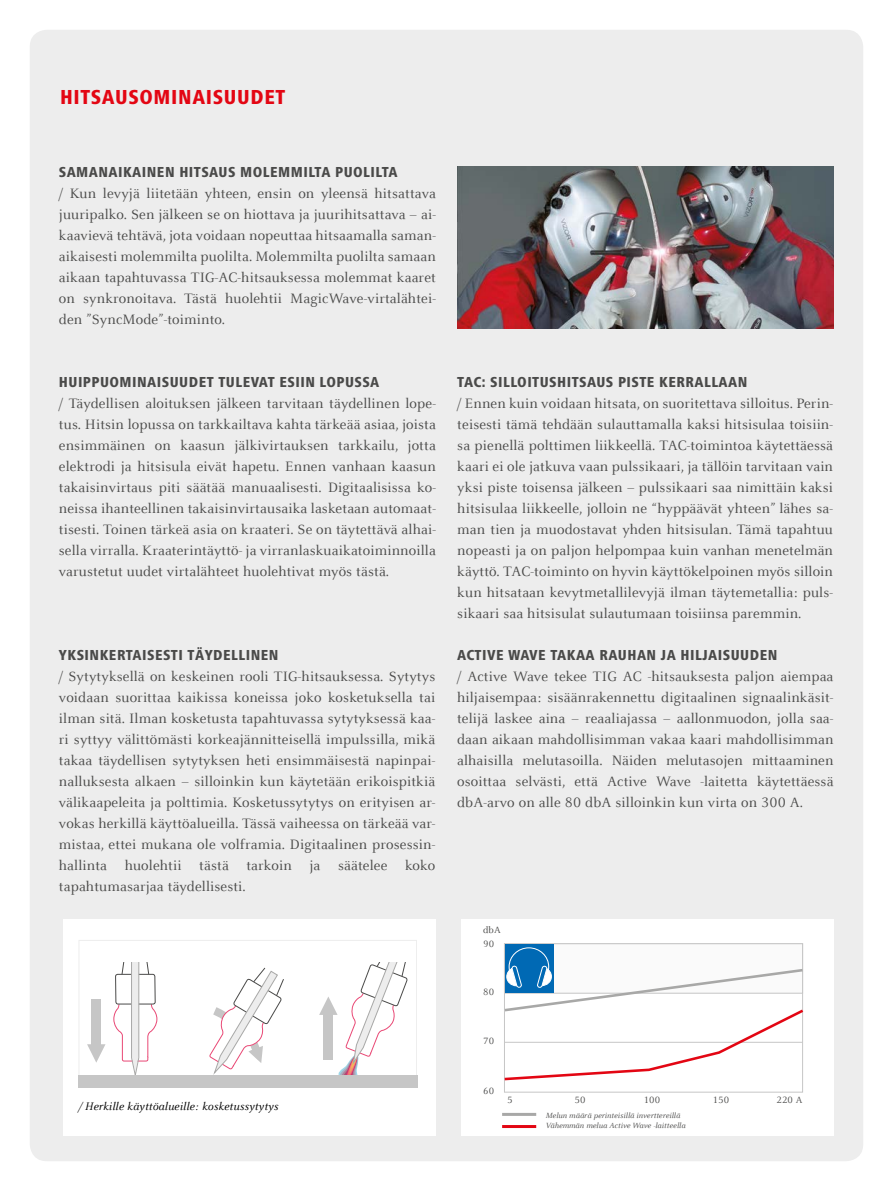
<style>
.page{position:relative;width:893px;height:1191px;background:#fff}
.page>*{position:absolute;margin:0;border:0;box-sizing:border-box;transform-origin:0 0}
._14_18_LW30_Frut_hea{font:800 condensed 21px "Frutiger Next LTW1 G";letter-spacing:.03em;color:#e30613}
._10_14_LW10_Celeste{font:15px/21px "Celeste Offc Pro";letter-spacing:.01em;color:#4a4a49;text-align:justify}
._10_14_LW30_Frut_hea{font:800 condensed 15px "Frutiger Next LTW1 G";letter-spacing:.03em;color:#4a4a49}
._8_10_LW10_Celeste_i{font:italic 12px "Celeste Offc Pro";letter-spacing:.01em;color:#000}
._6_5_9_5_LW10_Celest{font:10.05px "Celeste Offc Pro";letter-spacing:.01em;color:#4a4a49}
._8_10_LW10_Celeste_i-2{font:italic 8.25px "Celeste Offc Pro";letter-spacing:.01em;color:#4a4a49}
</style>
<div class="page">
<div style="left:30px;top:30px;width:833px;height:1131px;background:#ededed;border-radius:17px"></div>
<img style="left:457px;top:167px;width:376px;height:162px">
<div style="left:63px;top:919px;width:373px;height:217px;background:#fff"></div>
<div style="left:79px;top:940px;width:338px;height:146px;border:1px solid #ededed"></div>
<svg style="left:113px;top:962px;width:45px;height:113px"></svg>
<div style="left:78px;top:1075px;width:339px;height:12px;background:#c6c6c6"></div>
<div style="left:91px;top:999px;width:10px;height:46px;background:#c6c6c6"></div>
<svg style="left:87px;top:1044px;width:18px;height:18px"></svg>
<svg style="left:319px;top:962px;width:89px;height:113px"></svg>
<svg style="left:209px;top:967px;width:75px;height:106px"></svg>
<div style="left:461px;top:919px;width:372px;height:217px;background:#fff"></div>
<div style="left:504px;top:943px;width:299px;height:149px;background:#fff;border:1px solid #c6c6c6"></div>
<div style="left:504px;top:943px;width:299px;height:50px;background:#fafafa;border:1px solid #c6c6c6"></div>
<div style="left:505px;top:944px;width:48px;height:49px;background:#0069b4"></div>
<svg style="left:504px;top:947px;width:300px;height:134px"></svg>
<hr style="left:502px;top:1112px;width:34px;height:3px;background:#a8a8a7">
<hr style="left:502px;top:1125px;width:34px;height:3px;background:#e30613">
<p class="_14_18_LW30_Frut_hea" style="left:60px;top:85px;width:227px">HITSAUSOMINAISUUDET</p>
<p class="_10_14_LW30_Frut_hea" style="left:59px;top:163px;width:340px">SAMANAIKAINEN HITSAUS MOLEMMILTA PUOLILTA</p>
<p class="_10_14_LW10_Celeste" style="left:59px;top:182px;width:378px">/ Kun levyjä liitetään yhteen, ensin on yleensä hitsattava juuripalko. Sen jälkeen se on hiottava ja juurihitsattava – ai&shy;kaavievä tehtävä, jota voidaan nopeuttaa hitsaamalla saman&shy;aikaisesti molemmilta puolilta. Molemmilta puolilta samaan aikaan tapahtuvassa TIG-AC-hitsauksessa molemmat kaaret on synkronoitava. Tästä huolehtii MagicWave-virtalähtei&shy;den ”SyncMode”-toiminto.</p>
<p class="_10_14_LW30_Frut_hea" style="left:59px;top:373px;width:322px">HUIPPUOMINAISUUDET TULEVAT ESIIN LOPUSSA</p>
<p class="_10_14_LW10_Celeste" style="left:59px;top:392px;width:378px">/ Täydellisen aloituksen jälkeen tarvitaan täydellinen lope&shy;tus. Hitsin lopussa on tarkkailtava kahta tärkeää asiaa, joista ensimmäinen on kaasun jälkivirtauksen tarkkailu, jotta elektrodi ja hitsisula eivät hapetu. Ennen vanhaan kaasun takaisinvirtaus piti säätää manuaalisesti. Digitaalisissa ko&shy;neissa ihanteellinen takaisinvirtausaika lasketaan automaat&shy;tisesti. Toinen tärkeä asia on kraateri. Se on täytettävä alhai&shy;sella virralla. Kraaterintäyttö- ja virranlaskuaikatoiminnoilla varustetut uudet virtalähteet huolehtivat myös tästä.</p>
<p class="_10_14_LW30_Frut_hea" style="left:59px;top:646px;width:221px">YKSINKERTAISESTI TÄYDELLINEN</p>
<p class="_10_14_LW10_Celeste" style="left:59px;top:665px;width:378px">/ Sytytyksellä on keskeinen rooli TIG-hitsauksessa. Sytytys voidaan suorittaa kaikissa koneissa joko kosketuksella tai ilman sitä. Ilman kosketusta tapahtuvassa sytytyksessä kaa&shy;ri syttyy välittömästi korkeajännitteisellä impulssilla, mikä takaa täydellisen sytytyksen heti ensimmäisestä napinpai&shy;nalluksesta alkaen – silloinkin kun käytetään erikoispitkiä välikaapeleita ja polttimia. Kosketussytytys on erityisen ar&shy;vokas herkillä käyttöalueilla. Tässä vaiheessa on tärkeää var&shy;mistaa, ettei mukana ole volframia. Digitaalinen prosessin&shy;hallinta huolehtii tästä tarkoin ja säätelee koko tapahtumasarjaa täydellisesti.</p>
<p class="_8_10_LW10_Celeste_i" style="left:78px;top:1098px;width:202px">/ Herkille käyttöalueille: kosketussytytys</p>
<p class="_10_14_LW30_Frut_hea" style="left:457px;top:373px;width:292px">TAC: SILLOITUSHITSAUS PISTE KERRALLAAN</p>
<p class="_10_14_LW10_Celeste" style="left:457px;top:392px;width:377px">/ Ennen kuin voidaan hitsata, on suoritettava silloitus. Perin&shy;teisesti tämä tehdään sulauttamalla kaksi hitsisulaa toisiin&shy;sa pienellä polttimen liikkeellä. TAC-toimintoa käytettäessä kaari ei ole jatkuva vaan pulssikaari, ja tällöin tarvitaan vain yksi piste toisensa jälkeen – pulssikaari saa nimittäin kaksi hitsisulaa liikkeelle, jolloin ne “hyppäävät yhteen” lähes sa&shy;man tien ja muodostavat yhden hitsisulan. Tämä tapahtuu nopeasti ja on paljon helpompaa kuin vanhan menetelmän käyttö. TAC-toiminto on hyvin käyttökelpoinen myös silloin kun hitsataan kevytmetallilevyjä ilman täytemetallia: puls&shy;sikaari saa hitsisulat sulautumaan toisiinsa paremmin.</p>
<p class="_10_14_LW30_Frut_hea" style="left:457px;top:646px;width:322px">ACTIVE WAVE TAKAA RAUHAN JA HILJAISUUDEN</p>
<p class="_10_14_LW10_Celeste" style="left:457px;top:665px;width:378px">/ Active Wave tekee TIG AC -hitsauksesta paljon aiempaa hiljaisempaa: sisäänrakennettu digitaalinen signaalinkäsit&shy;telijä laskee aina – reaaliajassa – aallonmuodon, jolla saa&shy;daan aikaan mahdollisimman vakaa kaari mahdollisimman alhaisilla melutasoilla. Näiden melutasojen mittaaminen osoittaa selvästi, että Active Wave -laitetta käytettäessä dbA-arvo on alle 80 dbA silloinkin kun virta on 300 A.</p>
<p class="_6_5_9_5_LW10_Celest" style="left:483px;top:923px;width:19px">dbA</p>
<p class="_6_5_9_5_LW10_Celest" style="left:483px;top:937px;width:12px">90</p>
<p class="_6_5_9_5_LW10_Celest" style="left:483px;top:985px;width:12px">80</p>
<p class="_6_5_9_5_LW10_Celest" style="left:483px;top:1035px;width:12px">70</p>
<p class="_6_5_9_5_LW10_Celest" style="left:483px;top:1084px;width:12px">60</p>
<p class="_6_5_9_5_LW10_Celest" style="left:507px;top:1093px;width:7px">5</p>
<p class="_6_5_9_5_LW10_Celest" style="left:575px;top:1093px;width:12px">50</p>
<p class="_6_5_9_5_LW10_Celest" style="left:644px;top:1093px;width:18px">100</p>
<p class="_6_5_9_5_LW10_Celest" style="left:713px;top:1093px;width:18px">150</p>
<p class="_6_5_9_5_LW10_Celest" style="left:776px;top:1093px;width:27px">220 A</p>
<p class="_8_10_LW10_Celeste_i-2" style="left:546px;top:1110px;width:136px">Melun määrä perinteisillä inverttereillä</p>
<p class="_8_10_LW10_Celeste_i-2" style="left:546px;top:1120px;width:141px">Vähemmän melua Active Wave -laitteella</p>
</div>
